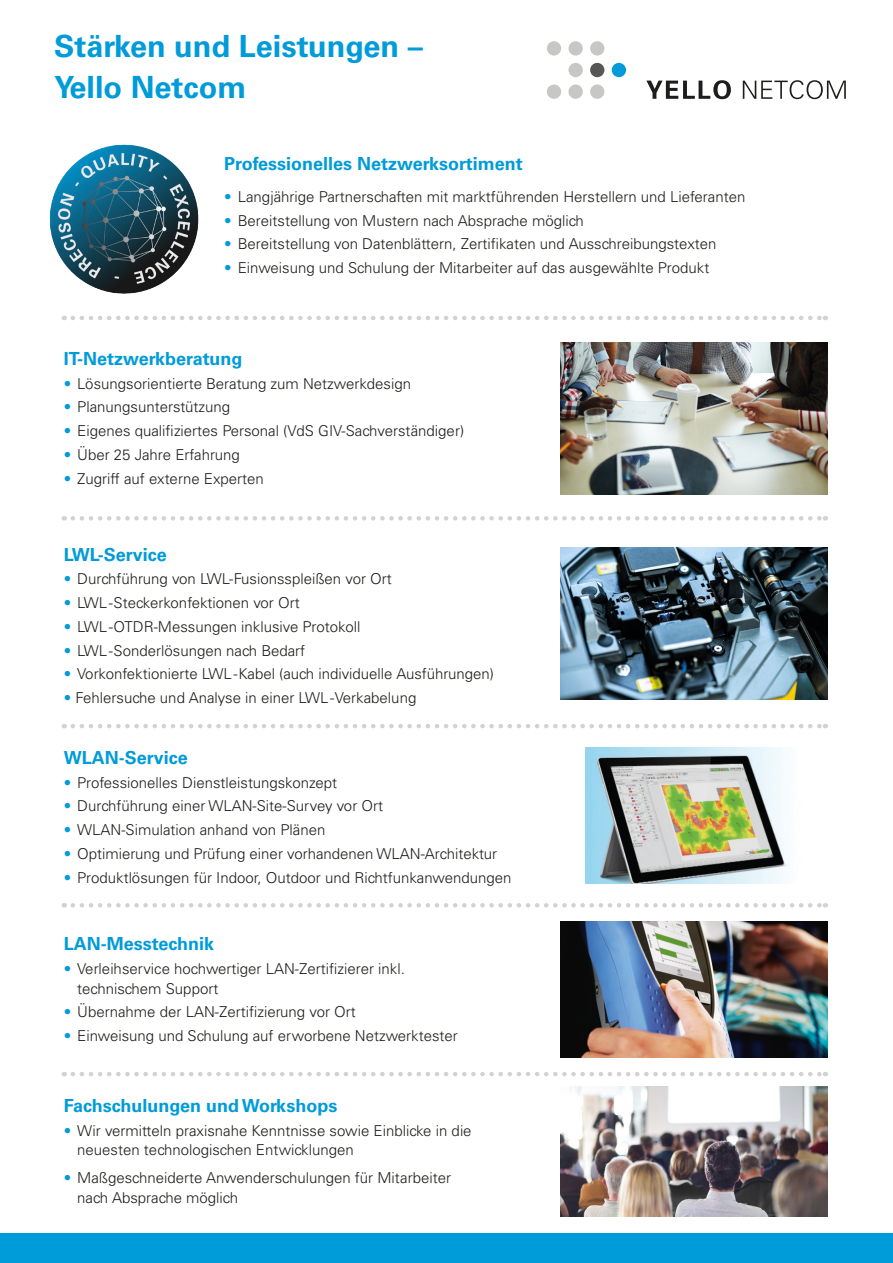
<style>
.page{position:relative;width:893px;height:1263px;background:#fff}
.page>*{position:absolute;margin:0;border:0;box-sizing:border-box;transform-origin:0 0}
.t1{font:700 30.6px/40.8px "Univers LT Std";color:#009bd9}
.t2{font:700 18px "Univers LT Std";color:#009bd9}
.t3{font:300 15px/19.5px "Univers LT Std";color:#1d1d1b}
.s1{color:#009bd9}
</style>
<div class="page">
<div style="left:547px;top:41px;width:14px;height:15px;background:#c7c7c6;border-radius:50%"></div>
<div style="left:568px;top:41px;width:15px;height:15px;background:#c7c7c6;border-radius:50%"></div>
<div style="left:590px;top:41px;width:14px;height:15px;background:#c7c7c6;border-radius:50%"></div>
<div style="left:568px;top:63px;width:15px;height:14px;background:#c7c7c6;border-radius:50%"></div>
<div style="left:590px;top:63px;width:14px;height:14px;background:#575756;border-radius:50%"></div>
<div style="left:612px;top:63px;width:14px;height:14px;background:#009bd9;border-radius:50%"></div>
<div style="left:547px;top:84px;width:14px;height:15px;background:#c7c7c6;border-radius:50%"></div>
<div style="left:568px;top:84px;width:15px;height:15px;background:#c7c7c6;border-radius:50%"></div>
<div style="left:590px;top:84px;width:14px;height:15px;background:#c7c7c6;border-radius:50%"></div>
<svg style="left:646px;top:80px;width:85px;height:19px"></svg>
<svg style="left:743px;top:80px;width:103px;height:19px"></svg>
<div style="left:0;top:1233px;width:893px;height:30px;background:#009bd9"></div>
<img style="left:49px;top:144px;width:150px;height:150px">
<img style="left:560px;top:342px;width:267px;height:152px">
<img style="left:560px;top:548px;width:267px;height:151px">
<img style="left:585px;top:747px;width:204px;height:137px">
<img style="left:560px;top:921px;width:267px;height:137px">
<img style="left:560px;top:1087px;width:267px;height:129px">
<svg style="left:73px;top:724px;width:753px;height:4px"></svg>
<svg style="left:73px;top:903px;width:753px;height:4px"></svg>
<svg style="left:73px;top:1072px;width:753px;height:4px"></svg>
<svg style="left:73px;top:516px;width:753px;height:4px"></svg>
<svg style="left:73px;top:316px;width:753px;height:4px"></svg>
<h1 class="t1" style="left:54px;top:27px;width:370px">Stärken und Leistungen –<br>Yello Netcom</h1>
<p class="t2" style="left:224px;top:153px;width:300px">Professionelles Netzwerksortiment</p>
<p class="t3" style="left:224px;top:187px;width:523px"><span class="s1">•</span> Langjährige Partnerschaften mit marktführenden Herstellern und Lieferanten</p>
<p class="t3" style="left:224px;top:211px;width:361px"><span class="s1">•</span> Bereitstellung von Mustern nach Absprache möglich</p>
<p class="t3" style="left:224px;top:234px;width:494px"><span class="s1">•</span> Bereitstellung von Datenblättern, Zertifikaten und Ausschreibungstexten</p>
<p class="t3" style="left:224px;top:258px;width:487px"><span class="s1">•</span> Einweisung und Schulung der Mitarbeiter auf das ausgewählte Produkt</p>
<p class="t2" style="left:64px;top:348px;width:180px">IT-Netzwerkberatung</p>
<p class="t3" style="left:64px;top:374px;width:349px"><span class="s1">•</span> Lösungsorientierte Beratung zum Netzwerkdesign</p>
<p class="t3" style="left:64px;top:397px;width:168px"><span class="s1">•</span> Planungsunterstützung</p>
<p class="t3" style="left:64px;top:421px;width:402px"><span class="s1">•</span> Eigenes qualifiziertes Personal (VdS GIV-Sachverständiger)</p>
<p class="t3" style="left:64px;top:445px;width:177px"><span class="s1">•</span> Über 25 Jahre Erfahrung</p>
<p class="t3" style="left:64px;top:469px;width:202px"><span class="s1">•</span> Zugriff auf externe Experten</p>
<p class="t2" style="left:64px;top:544px;width:104px">LWL-Service</p>
<p class="t3" style="left:64px;top:569px;width:330px"><span class="s1">•</span> Durchführung von LWL-Fusionsspleißen vor Ort</p>
<p class="t3" style="left:64px;top:593px;width:237px"><span class="s1">•</span> LWL-Steckerkonfektionen vor Ort</p>
<p class="t3" style="left:64px;top:617px;width:298px"><span class="s1">•</span> LWL-OTDR-Messungen inklusive Protokoll</p>
<p class="t3" style="left:64px;top:641px;width:243px"><span class="s1">•</span> LWL-Sonderlösungen nach Bedarf</p>
<p class="t3" style="left:64px;top:664px;width:432px"><span class="s1">•</span> Vorkonfektionierte LWL-Kabel (auch individuelle Ausführungen)</p>
<p class="t3" style="left:64px;top:688px;width:354px"><span class="s1">•</span> Fehlersuche und Analyse in einer LWL-Verkabelung</p>
<p class="t2" style="left:64px;top:747px;width:126px">WLAN-Service</p>
<p class="t3" style="left:64px;top:772px;width:275px"><span class="s1">•</span> Professionelles Dienstleistungskonzept</p>
<p class="t3" style="left:64px;top:796px;width:321px"><span class="s1">•</span> Durchführung einer WLAN-Site-Survey vor Ort</p>
<p class="t3" style="left:64px;top:820px;width:263px"><span class="s1">•</span> WLAN-Simulation anhand von Plänen</p>
<p class="t3" style="left:64px;top:844px;width:435px"><span class="s1">•</span> Optimierung und Prüfung einer vorhandenen WLAN-Architektur</p>
<p class="t3" style="left:64px;top:867px;width:449px"><span class="s1">•</span> Produktlösungen für Indoor, Outdoor und Richtfunkanwendungen</p>
<p class="t2" style="left:64px;top:933px;width:152px">LAN-Messtechnik</p>
<p class="t3" style="left:77px;top:959px;width:329px;text-indent:-14px"><span class="s1">•</span> Verleihservice hochwertiger LAN-Zertifizierer inkl. technischem Support</p>
<p class="t3" style="left:64px;top:1002px;width:294px"><span class="s1">•</span> Übernahme der LAN-Zertifizierung vor Ort</p>
<p class="t3" style="left:64px;top:1026px;width:396px"><span class="s1">•</span> Einweisung und Schulung auf erworbene Netzwerktester</p>
<p class="t2" style="left:64px;top:1095px;width:275px">Fachschulungen und Workshops</p>
<p class="t3" style="left:77px;top:1120px;width:396px;text-indent:-14px"><span class="s1">•</span> Wir vermitteln praxisnahe Kenntnisse sowie Einblicke in die neuesten technologischen Entwicklungen</p>
<p class="t3" style="left:77px;top:1168px;width:375px;text-indent:-14px"><span class="s1">•</span> Maßgeschneiderte Anwenderschulungen für Mitarbeiter nach Absprache möglich</p>
</div>
